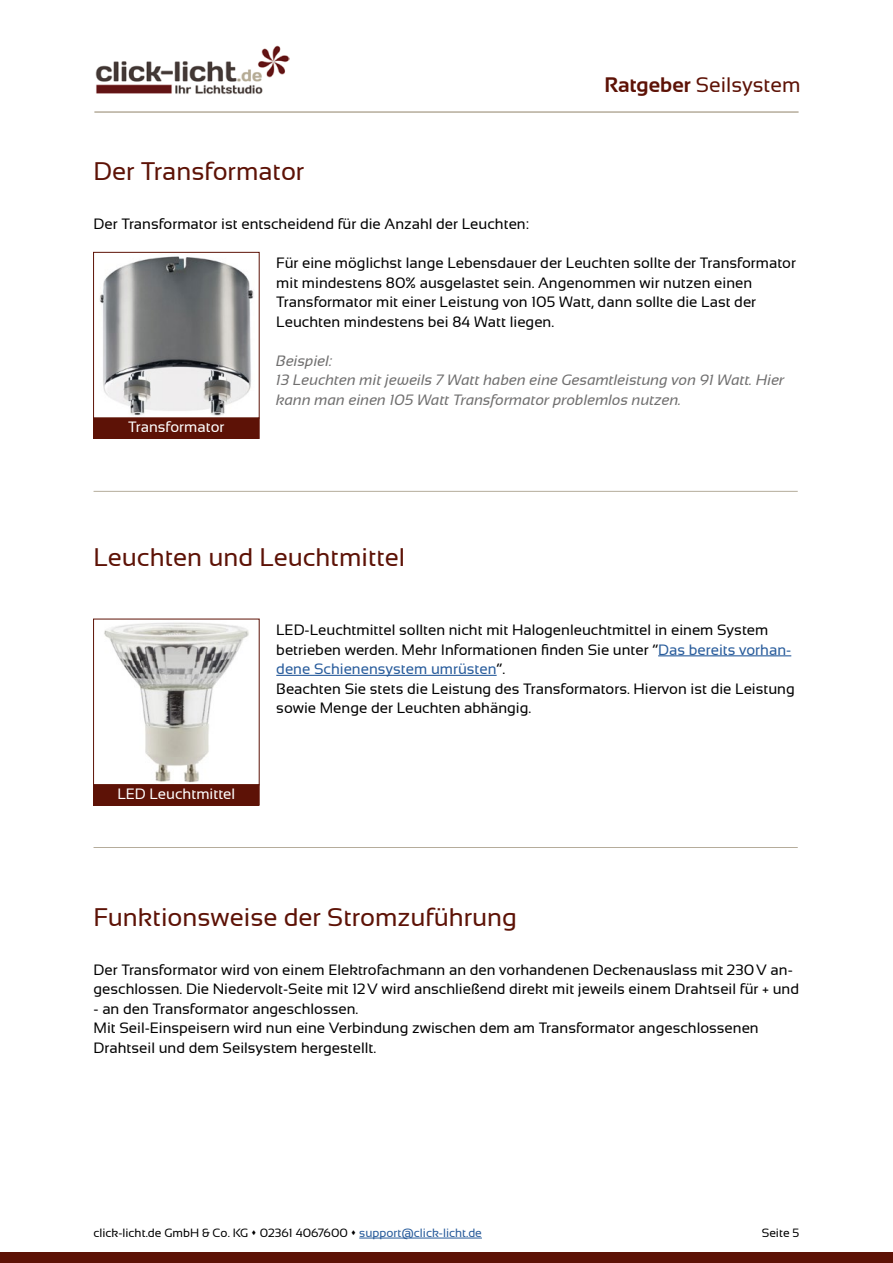
<style>
.page{position:relative;width:893px;height:1263px;background:#fff}
.page>*{position:absolute;margin:0;border:0;box-sizing:border-box;transform-origin:0 0}
.Überschrift{font:25.5px "Sansation";color:#5d1206}
.t1{font:21px "Sansation";color:#5d1206}
.Fließtext{font:15px/19.5px "Sansation";color:#000}
.kursiv{font:italic 15px/19.5px "Sansation";color:#706f6f}
.Fließtext_zentriert{font:15px "Sansation";color:#fff}
.t2{font:12px "Sansation";color:#000}
.s1{font-weight:700}
.s2{color:#275b9b}
</style>
<div class="page">
<hr style="left:94px;top:111px;width:705px;height:2px;background:#b5ac9b">
<img style="left:95px;top:45px;width:194px;height:49px">
<div style="left:0;top:1252px;width:893px;height:11px;background:#5d1206"></div>
<hr style="left:359px;top:1237px;width:123px;height:1px;background:#275b9b">
<hr style="left:658px;top:655px;width:133px;height:1px;background:#275b9b">
<hr style="left:276px;top:675px;width:221px;height:1px;background:#275b9b">
<img style="left:99px;top:256px;width:155px;height:160px">
<div style="left:93px;top:252px;width:166px;height:166px;border:1px solid #5d1206"></div>
<div style="left:94px;top:418px;width:165px;height:20px;background:#5d1206"></div>
<img style="left:104px;top:622px;width:145px;height:161px">
<div style="left:93px;top:619px;width:166px;height:166px;border:1px solid #5d1206"></div>
<div style="left:94px;top:785px;width:165px;height:20px;background:#5d1206"></div>
<hr style="left:94px;top:491px;width:704px;height:1px;background:#b5ac9b">
<hr style="left:94px;top:847px;width:704px;height:1px;background:#b5ac9b">
<p class="Überschrift" style="left:94px;top:157px;width:212px">Der Transformator</p>
<p class="Fließtext" style="left:94px;top:214px;width:437px">Der Transformator ist entscheidend für die Anzahl der Leuchten:</p>
<h2 class="t1" style="left:605px;top:73px;width:198px"><span class="s1">Ratgeber</span> Seilsystem</h2>
<p class="Fließtext_zentriert" style="left:128px;top:419px;width:98px">Transformator</p>
<p class="Fließtext" style="left:276px;top:253px;width:521px">Für eine möglichst lange Lebensdauer der Leuchten sollte der Transformator mit mindestens 80% ausgelastet sein. Angenommen wir nutzen einen Transformator mit einer Leistung von 105 Watt, dann sollte die Last der Leuchten mindestens bei 84 Watt liegen.</p>
<p class="kursiv" style="left:276px;top:351px;width:58px">Beispiel:</p>
<p class="kursiv" style="left:276px;top:370px;width:510px">13 Leuchten mit jeweils 7 Watt haben eine Gesamtleistung von 91 Watt. Hier kann man einen 105 Watt Transformator problemlos nutzen.</p>
<p class="Überschrift" style="left:94px;top:543px;width:313px">Leuchten und Leuchtmittel</p>
<p class="Fließtext_zentriert" style="left:117px;top:785px;width:119px">LED Leuchtmittel</p>
<p class="Fließtext" style="left:276px;top:620px;width:517px">LED-Leuchtmittel sollten nicht mit Halogenleuchtmittel in einem System betrieben werden. Mehr Informationen finden Sie unter “<span class="s2">Das bereits vorhan&shy;dene Schienensystem umrüsten</span>”.</p>
<p class="Fließtext" style="left:276px;top:679px;width:520px">Beachten Sie stets die Leistung des Transformators. Hiervon ist die Leistung sowie Menge der Leuchten abhängig.</p>
<p class="Überschrift" style="left:94px;top:903px;width:425px">Funktionsweise der Stromzuführung</p>
<p class="Fließtext" style="left:94px;top:960px;width:707px">Der Transformator wird von einem Elektrofachmann an den vorhandenen Deckenauslass mit 230V an&shy;geschlossen. Die Niedervolt-Seite mit 12V wird anschließend direkt mit jeweils einem Drahtseil für + und</p>
<p class="Fließtext" style="left:94px;top:999px;width:266px">- an den Transformator angeschlossen.</p>
<p class="Fließtext" style="left:94px;top:1018px;width:667px">Mit Seil-Einspeisern wird nun eine Verbindung zwischen dem am Transformator angeschlossenen<br>Drahtseil und dem Seilsystem hergestellt.</p>
<p class="t2" style="left:94px;top:1226px;width:390px">click-licht.de GmbH &amp; Co. KG ▲ 02361 4067600 ▲ <span class="s2">support@click-licht.de</span></p>
<p class="t2" style="left:762px;top:1226px;width:39px">Seite 5</p>
</div>
